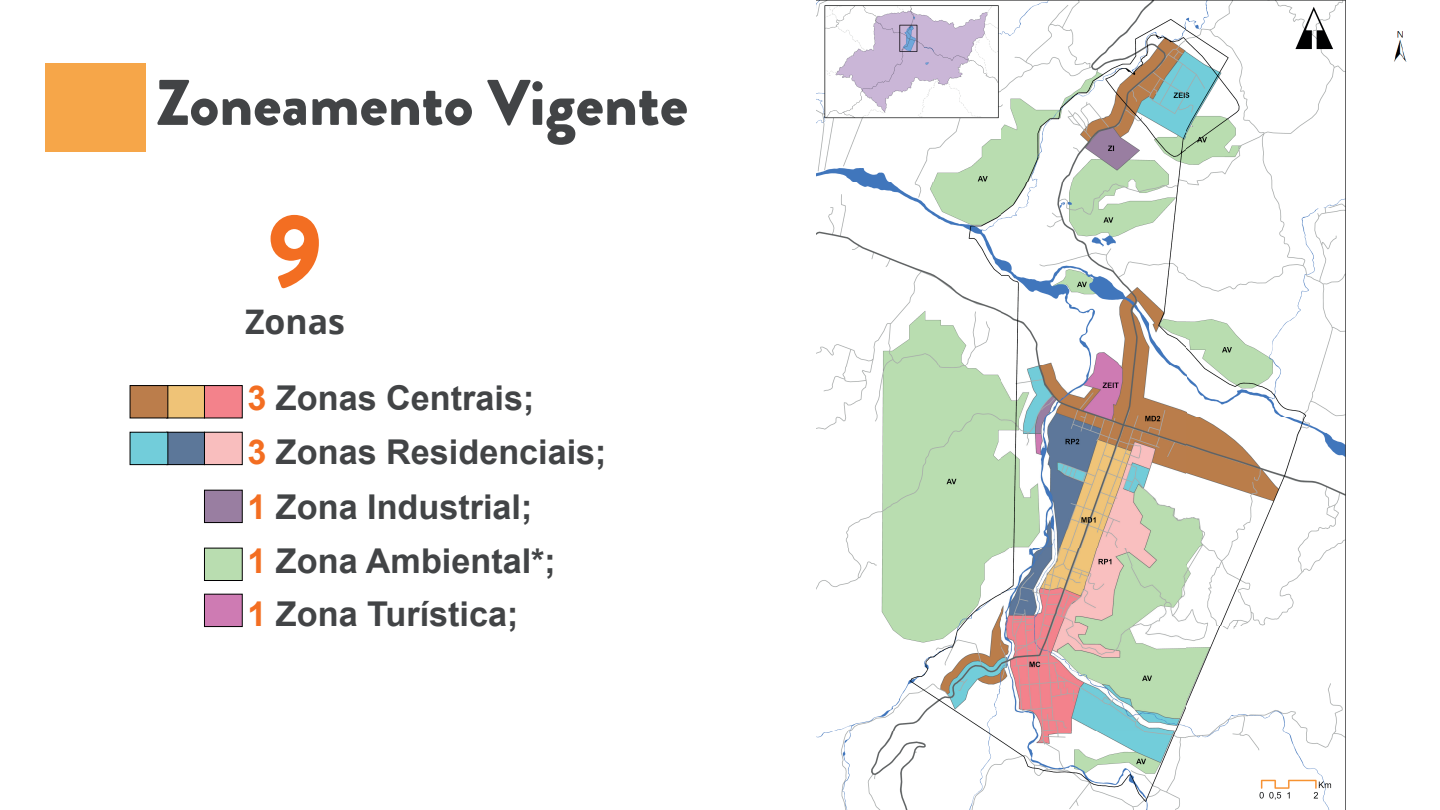
<style>
.page{position:relative;width:1440px;height:810px;background:#fff}
.page>*{position:absolute;margin:0;border:0;box-sizing:border-box;transform-origin:0 0}
.t1{font:900 102.82px "Brandon Grotesque";color:#f36e22}
.t2{font:900 64.35px "Brandon Grotesque";color:#424446}
.t3{font:700 34.2px/53.4px "Arial";color:#424446}
.t4{font:700 33.9px "Open Sans";color:#424446}
.s1{color:#f36e22}
</style>
<div class="page">
<div style="left:45px;top:64px;width:101px;height:88px;background:#f6a649"></div>
<img style="left:1394px;top:31px;width:13px;height:31px">
<img style="left:816px;top:0;width:530px;height:810px">
<div style="left:204px;top:386px;width:38px;height:32px;background:#f3828b"></div>
<div style="left:204px;top:385px;width:39px;height:33px;border:1px solid #000001"></div>
<div style="left:204px;top:432px;width:38px;height:33px;background:#f9bebe"></div>
<div style="left:204px;top:432px;width:39px;height:33px;border:1px solid #000001"></div>
<div style="left:204px;top:490px;width:38px;height:33px;background:#997ea1"></div>
<div style="left:204px;top:490px;width:39px;height:33px;border:1px solid #000001"></div>
<div style="left:204px;top:548px;width:38px;height:33px;background:#b9ddb0"></div>
<div style="left:204px;top:548px;width:39px;height:33px;border:1px solid #000001"></div>
<div style="left:204px;top:594px;width:38px;height:33px;background:#ce7bb3"></div>
<div style="left:204px;top:594px;width:39px;height:33px;border:1px solid #000001"></div>
<div style="left:167px;top:386px;width:37px;height:32px;background:#efc377"></div>
<div style="left:166px;top:385px;width:39px;height:33px;border:1px solid #000001"></div>
<div style="left:167px;top:432px;width:37px;height:33px;background:#5c7799"></div>
<div style="left:166px;top:432px;width:39px;height:33px;border:1px solid #000001"></div>
<div style="left:130px;top:386px;width:38px;height:32px;background:#bb7d4b"></div>
<div style="left:130px;top:385px;width:38px;height:33px;border:1px solid #000001"></div>
<div style="left:130px;top:432px;width:38px;height:33px;background:#72cdda"></div>
<h2 class="t2" style="left:156px;top:57px;width:534px">Zoneamento Vigente</h2>
<h1 class="t1" style="left:267px;top:178px;width:57px">9</h1>
<p class="t4" style="left:245px;top:298px;width:102px">Zonas</p>
<p class="t3" style="left:247px;top:372px;width:288px"><span class="s1">3</span> Zonas Centrais;</p>
<p class="t3" style="left:247px;top:426px;width:361px"><span class="s1">3</span> Zonas Residenciais;</p>
<p class="t3" style="left:247px;top:481px;width:287px"><span class="s1">1</span> Zona Industrial;</p>
<p class="t3" style="left:247px;top:534px;width:310px"><span class="s1">1</span> Zona Ambiental*;<br><span class="s1">1</span> Zona Turística;</p>
</div>
